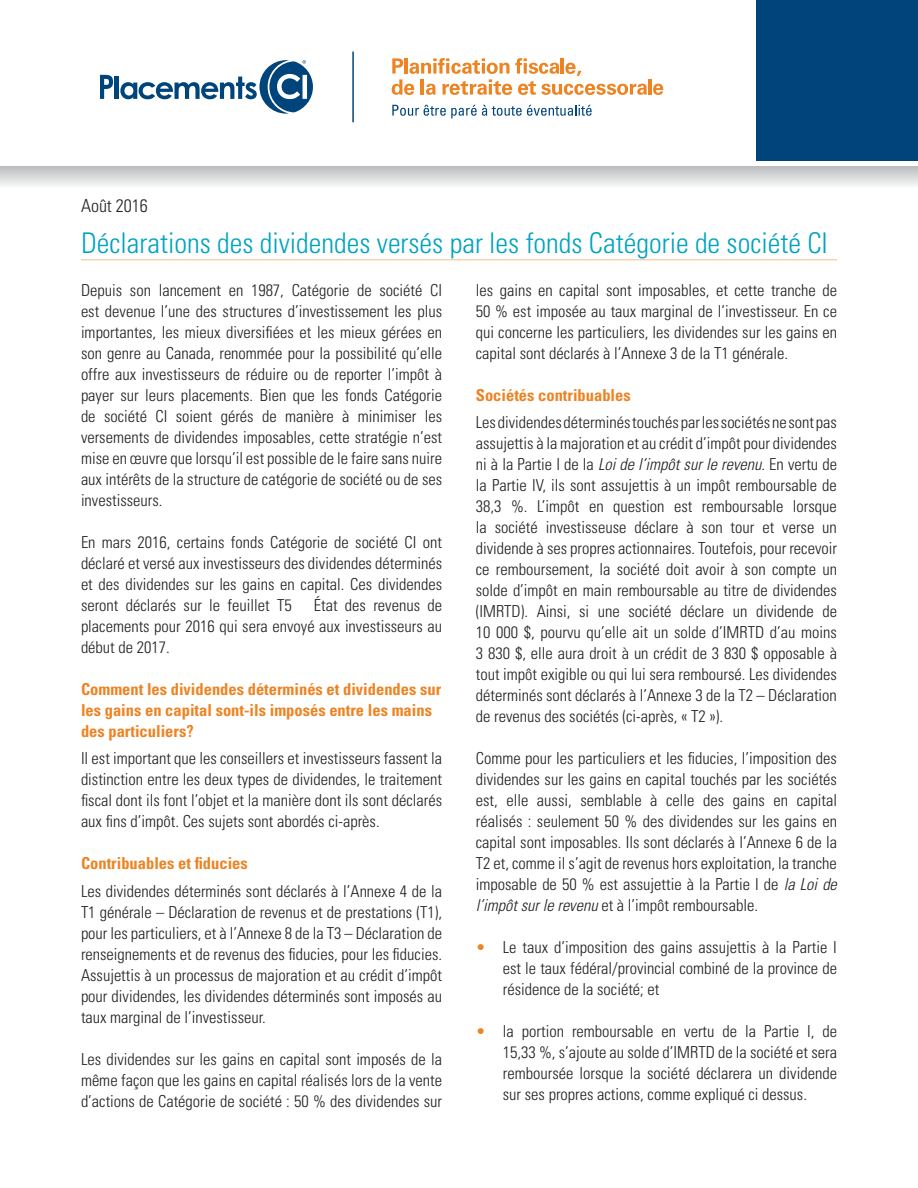
<style>
.page{position:relative;width:918px;height:1188px;background:#fff}
.page>*{position:absolute;margin:0;border:0;box-sizing:border-box;transform-origin:0 0}
.t1{font:300 condensed 28.5px "Univers";color:#00a3bf}
.t2{font:300 condensed 18px "Univers";color:#231f20}
.t3{font:300 condensed 16.5px/21px "Univers";color:#231f20;text-align:justify}
.t4{font:700 condensed 16.5px/21px "Univers";color:#ee8322}
.s1{font-style:italic}
.s2{color:#ee8322}
</style>
<div class="page">
<svg style="left:0;top:166px;width:918px;height:20px;background:#d6d7d9"></svg>
<div style="left:756px;top:0;width:162px;height:160px;background:#00447c"></div>
<hr style="left:81px;top:259px;width:756px;height:1px;background:#f8bc87">
<svg style="left:392px;top:58px;width:255px;height:37px"></svg>
<hr style="left:648px;top:79px;width:3px;height:16px;background:#ee8322">
<svg style="left:653px;top:84px;width:10px;height:11px"></svg>
<svg style="left:392px;top:105px;width:200px;height:13px"></svg>
<hr style="left:352px;top:52px;width:2px;height:70px;background:#00447c">
<svg style="left:100px;top:75px;width:13px;height:24px"></svg>
<hr style="left:115px;top:76px;width:4px;height:23px;background:#00447c">
<svg style="left:120px;top:60px;width:193px;height:54px"></svg>
<p class="t2" style="left:81px;top:195px;width:68px">Août 2016</p>
<p class="t1" style="left:81px;top:226px;width:748px">Déclarations des dividendes versés par les fonds Catégorie de société CI</p>
<p class="t3" style="left:81px;top:279px;width:363px">Depuis son lancement en 1987, Catégorie de société CI est devenue l’une des structures d’investissement les plus importantes, les mieux diversifiées et les mieux gérées en son genre au Canada, renommée pour la possibilité qu’elle offre aux investisseurs de réduire ou de reporter l’impôt à payer sur leurs placements. Bien que les fonds Catégorie de société CI soient gérés de manière à minimiser les versements de dividendes imposables, cette stratégie n’est mise en œuvre que lorsqu’il est possible de le faire sans nuire aux intérêts de la structure de catégorie de société ou de ses investisseurs.</p>
<p class="t3" style="left:81px;top:531px;width:363px">En mars 2016, certains fonds Catégorie de société CI ont déclaré et versé aux investisseurs des dividendes déterminés et des dividendes sur les gains en capital. Ces dividendes seront déclarés sur le feuillet T5</p>
<p class="t3" style="left:81px;top:594px;width:363px;text-indent:233px">État des revenus de placements pour 2016 qui sera envoyé aux investisseurs au début de 2017.</p>
<p class="t4" style="left:81px;top:678px;width:362px">Comment les dividendes déterminés et dividendes sur les gains en capital sont-ils imposés entre les mains des particuliers?</p>
<p class="t3" style="left:81px;top:748px;width:363px">Il est important que les conseillers et investisseurs fassent la distinction entre les deux types de dividendes, le traitement fiscal dont ils font l’objet et la manière dont ils sont déclarés aux fins d’impôt. Ces sujets sont abordés ci-après.</p>
<p class="t4" style="left:81px;top:853px;width:168px">Contribuables et fiducies</p>
<p class="t3" style="left:81px;top:881px;width:363px">Les dividendes déterminés sont déclarés à l’Annexe 4 de la T1 générale – Déclaration de revenus et de prestations (T1), pour les particuliers, et à l’Annexe 8 de la T3 – Déclaration de renseignements et de revenus des fiducies, pour les fiducies.<br>Assujettis à un processus de majoration et au crédit d’impôt pour dividendes, les dividendes déterminés sont imposés au taux marginal de l’investisseur.</p>
<p class="t3" style="left:81px;top:1049px;width:363px">Les dividendes sur les gains en capital sont imposés de la même façon que les gains en capital réalisés lors de la vente d’actions de Catégorie de société : 50 % des dividendes sur</p>
<p class="t3" style="left:476px;top:279px;width:363px">les gains en capital sont imposables, et cette tranche de 50 % est imposée au taux marginal de l’investisseur. En ce qui concerne les particuliers, les dividendes sur les gains en capital sont déclarés à l’Annexe 3 de la T1 générale.</p>
<p class="t4" style="left:476px;top:384px;width:156px">Sociétés contribuables</p>
<p class="t3" style="left:476px;top:412px;width:363px">Les dividendes déterminés touchés par les sociétés ne sont pas assujettis à la majoration et au crédit d’impôt pour dividendes ni à la Partie I de la <span class="s1">Loi de l’impôt sur le revenu</span>. En vertu de la Partie IV, ils sont assujettis à un impôt remboursable de 38,3 %. L’impôt en question est remboursable lorsque la société investisseuse déclare à son tour et verse un dividende à ses propres actionnaires. Toutefois, pour recevoir ce remboursement, la société doit avoir à son compte un solde d’impôt en main remboursable au titre de dividendes (IMRTD). Ainsi, si une société déclare un dividende de 10 000 $, pourvu qu’elle ait un solde d’IMRTD d’au moins 3 830 $, elle aura droit à un crédit de 3 830 $ opposable à tout impôt exigible ou qui lui sera remboursé. Les dividendes déterminés sont déclarés à l’Annexe 3 de la T2 – Déclaration de revenus des sociétés (ci-après, « T2 »).</p>
<p class="t3" style="left:476px;top:748px;width:363px">Comme pour les particuliers et les fiducies, l’imposition des dividendes sur les gains en capital touchés par les sociétés est, elle aussi, semblable à celle des gains en capital réalisés : seulement 50 % des dividendes sur les gains en capital sont imposables. Ils sont déclarés à l’Annexe 6 de la T2 et, comme il s’agit de revenus hors exploitation, la tranche imposable de 50 % est assujettie à la Partie I de <span class="s1">la Loi de l’impôt sur le revenu</span> et à l’impôt remboursable.</p>
<p class="t3" style="left:503px;top:937px;width:336px;text-indent:-27px"><span class="s2">•</span> Le taux d’imposition des gains assujettis à la Partie I est le taux fédéral/provincial combiné de la province de résidence de la société; et</p>
<p class="t3" style="left:503px;top:1021px;width:336px;text-indent:-27px"><span class="s2">•</span> la portion remboursable en vertu de la Partie I, de 15,33 %, s’ajoute au solde d’IMRTD de la société et sera remboursée lorsque la société déclarera un dividende sur ses propres actions, comme expliqué ci dessus.</p>
</div>
